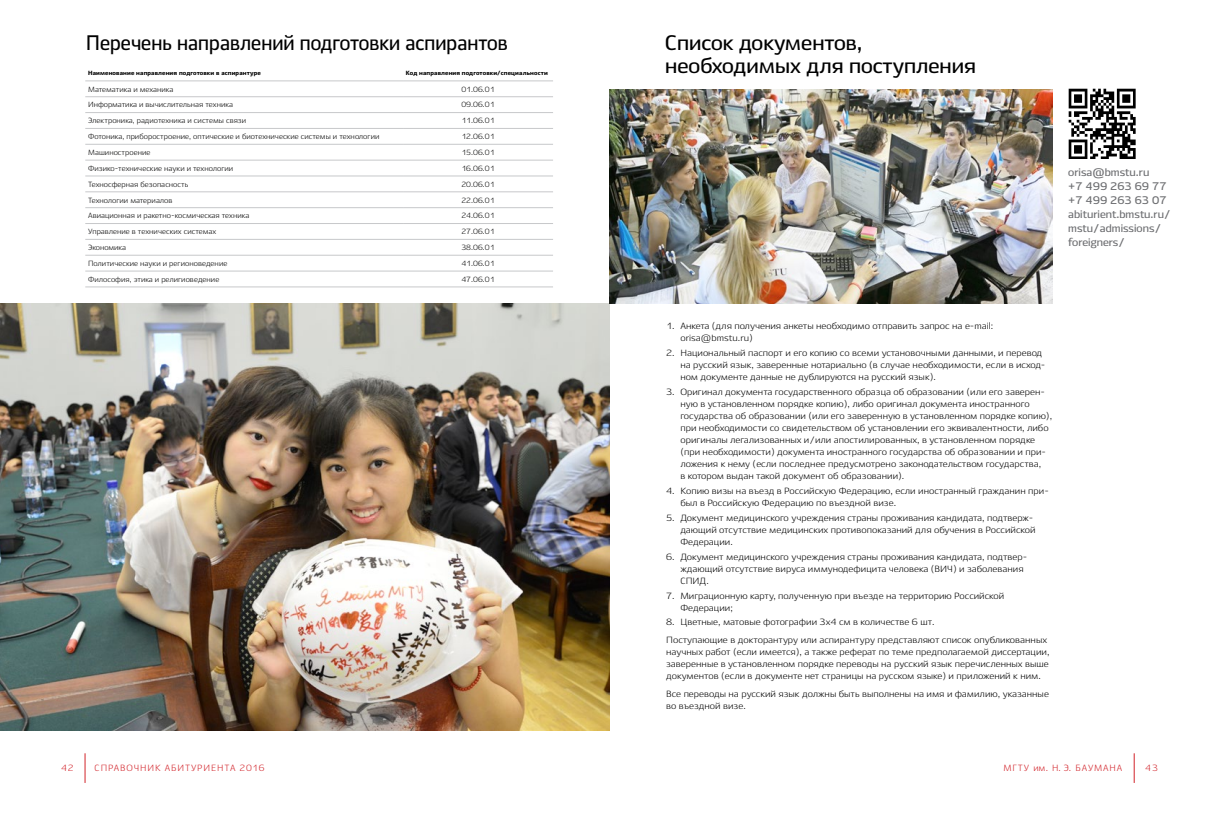
<style>
.page{position:relative;width:1219px;height:814px;background:#fff}
.page>*{position:absolute;margin:0;border:0;box-sizing:border-box;transform-origin:0 0}
.t1{font:700 21px/23px "Ekibastuz";color:#000}
.t2{font:700 21px "Ekibastuz";color:#000;scale:.9 1}
.t3{font:700 11px/14px "Ekibastuz";color:#6d6e71}
.t4{font:9px/12px "Ekibastuz";color:#000;scale:1.04 1}
.t5{font:9px "Ekibastuz";letter-spacing:.1em;color:#d2232a}
.t6{font:7.5px "Ekibastuz";letter-spacing:.005em;color:#000}
.t7{font:900 6px "Ekibastuz";letter-spacing:.025em;color:#000}
</style>
<div class="page">
<hr style="left:85px;top:753px;width:1px;height:30px;background:#d2232a">
<hr style="left:1134px;top:753px;width:1px;height:30px;background:#d2232a">
<img style="left:1068px;top:89px;width:68px;height:70px">
<svg style="left:85px;top:81px;width:468px;height:191px"></svg>
<hr style="left:403px;top:80px;width:150px;height:1px;background:#c7c8ca">
<hr style="left:85px;top:96px;width:318px;height:1px;background:#c7c8ca">
<hr style="left:403px;top:96px;width:150px;height:1px;background:#c7c8ca">
<hr style="left:85px;top:112px;width:318px;height:1px;background:#c7c8ca">
<hr style="left:403px;top:112px;width:150px;height:1px;background:#c7c8ca">
<hr style="left:85px;top:128px;width:318px;height:1px;background:#c7c8ca">
<hr style="left:403px;top:128px;width:150px;height:1px;background:#c7c8ca">
<hr style="left:85px;top:144px;width:318px;height:1px;background:#c7c8ca">
<hr style="left:403px;top:144px;width:150px;height:1px;background:#c7c8ca">
<hr style="left:85px;top:160px;width:318px;height:1px;background:#c7c8ca">
<hr style="left:403px;top:160px;width:150px;height:1px;background:#c7c8ca">
<hr style="left:85px;top:175px;width:318px;height:1px;background:#c7c8ca">
<hr style="left:403px;top:175px;width:150px;height:1px;background:#c7c8ca">
<hr style="left:85px;top:191px;width:318px;height:1px;background:#c7c8ca">
<hr style="left:403px;top:191px;width:150px;height:1px;background:#c7c8ca">
<hr style="left:85px;top:207px;width:318px;height:1px;background:#c7c8ca">
<hr style="left:403px;top:207px;width:150px;height:1px;background:#c7c8ca">
<hr style="left:85px;top:223px;width:318px;height:1px;background:#c7c8ca">
<hr style="left:403px;top:223px;width:150px;height:1px;background:#c7c8ca">
<hr style="left:85px;top:239px;width:318px;height:1px;background:#c7c8ca">
<hr style="left:403px;top:239px;width:150px;height:1px;background:#c7c8ca">
<hr style="left:85px;top:255px;width:318px;height:1px;background:#c7c8ca">
<hr style="left:403px;top:255px;width:150px;height:1px;background:#c7c8ca">
<hr style="left:85px;top:270px;width:318px;height:1px;background:#c7c8ca">
<hr style="left:403px;top:270px;width:150px;height:1px;background:#c7c8ca">
<hr style="left:85px;top:80px;width:318px;height:1px;background:#c7c8ca">
<hr style="left:85px;top:286px;width:318px;height:1px;background:#c7c8ca">
<hr style="left:403px;top:286px;width:150px;height:1px;background:#c7c8ca">
<img style="left:0;top:303px;width:609px;height:427px">
<img style="left:609px;top:89px;width:444px;height:214px">
<p class="t2" style="left:86px;top:30px;width:470px">Перечень направлений подготовки аспирантов</p>
<p class="t1" style="left:665px;top:31px;width:312px">Список документов, необходимых для поступления</p>
<p class="t7" style="left:88px;top:69px;width:174px">Наименование направления подготовки в аспирантуре</p>
<p class="t7" style="left:406px;top:69px;width:143px">Код направления подготовки/специальности</p>
<p class="t6" style="left:88px;top:84px;width:87px">Математика и механика</p>
<p class="t6" style="left:461px;top:84px;width:35px">01.06.01</p>
<p class="t6" style="left:88px;top:100px;width:146px">Информатика и вычислительная техника</p>
<p class="t6" style="left:461px;top:100px;width:35px">09.06.01</p>
<p class="t6" style="left:88px;top:116px;width:160px">Электроника, радиотехника и системы связи</p>
<p class="t6" style="left:461px;top:116px;width:35px">11.06.01</p>
<p class="t6" style="left:88px;top:132px;width:293px">Фотоника, приборостроение, оптические и биотехнические системы и технологии</p>
<p class="t6" style="left:461px;top:132px;width:35px">12.06.01</p>
<p class="t6" style="left:88px;top:148px;width:64px">Машиностроение</p>
<p class="t6" style="left:461px;top:148px;width:35px">15.06.01</p>
<p class="t6" style="left:88px;top:164px;width:147px">Физико-технические науки и технологии</p>
<p class="t6" style="left:461px;top:164px;width:35px">16.06.01</p>
<p class="t6" style="left:88px;top:179px;width:102px">Техносферная безопасность</p>
<p class="t6" style="left:461px;top:179px;width:35px">20.06.01</p>
<p class="t6" style="left:88px;top:195px;width:86px">Технологии материалов</p>
<p class="t6" style="left:461px;top:195px;width:35px">22.06.01</p>
<p class="t6" style="left:88px;top:211px;width:163px">Авиационная и ракетно-космическая техника</p>
<p class="t6" style="left:461px;top:211px;width:35px">24.06.01</p>
<p class="t6" style="left:88px;top:227px;width:130px">Управление в технических системах</p>
<p class="t6" style="left:461px;top:227px;width:35px">27.06.01</p>
<p class="t6" style="left:88px;top:243px;width:40px">Экономика</p>
<p class="t6" style="left:461px;top:243px;width:35px">38.06.01</p>
<p class="t6" style="left:88px;top:259px;width:141px">Политические науки и регионоведение</p>
<p class="t6" style="left:461px;top:259px;width:35px">41.06.01</p>
<p class="t6" style="left:88px;top:275px;width:133px">Философия, этика и религиоведение</p>
<p class="t6" style="left:461px;top:275px;width:35px">47.06.01</p>
<p class="t4" style="left:680px;top:320px;width:302px;text-indent:-14px">1. Анкета (для получения анкеты необходимо отправить запрос на e-mail: orisa@bmstu.ru)</p>
<p class="t4" style="left:680px;top:347px;width:353px;text-indent:-14px">2. Национальный паспорт и его копию со всеми установочными данными, и перевод на русский язык, заверенные нотариально (в случае необходимости, если в исход&shy;ном документе данные не дублируются на русский язык).</p>
<p class="t4" style="left:680px;top:386px;width:359px;text-indent:-14px">3. Оригинал документа государственного образца об образовании (или его заверен&shy;ную в установленном порядке копию), либо оригинал документа иностранного государства об образовании (или его заверенную в установленном порядке копию), при необходимости со свидетельством об установлении его эквивалентности, либо оригиналы легализованных и/или апостилированных, в установленном порядке (при необходимости) документа иностранного государства об образовании и при&shy;ложения к нему (если последнее предусмотрено законодательством государства,<br>в котором выдан такой документ об образовании).</p>
<p class="t4" style="left:680px;top:485px;width:356px;text-indent:-14px">4. Копию визы на въезд в Российскую Федерацию, если иностранный гражданин при&shy;был в Российскую Федерацию по въездной визе.</p>
<p class="t4" style="left:680px;top:511px;width:343px;text-indent:-14px">5. Документ медицинского учреждения страны проживания кандидата, подтверж&shy;дающий отсутствие медицинских противопоказаний для обучения в Российской<br>Федерации.</p>
<p class="t4" style="left:680px;top:550px;width:333px;text-indent:-14px">6. Документ медицинского учреждения страны проживания кандидата, подтвер&shy;ждающий отсутствие вируса иммунодефицита человека (ВИЧ) и заболевания<br>СПИД.</p>
<p class="t4" style="left:680px;top:589px;width:313px;text-indent:-14px">7. Миграционную карту, полученную при въезде на территорию Российской<br>Федерации;</p>
<p class="t4" style="left:666px;top:613px;width:368px;line-height:17.7px">8. Цветные, матовые фотографии 3x4 см в количестве 6 шт.<br>Поступающие в докторантуру или аспирантуру представляют список опубликованных</p>
<p class="t4" style="left:666px;top:646px;width:370px;text-align:justify">научных работ (если имеется), а также реферат по теме предполагаемой диссертации, заверенные в установленном порядке переводы на русский язык перечисленных выше документов (если в документе нет страницы на русском языке) и приложений к ним.</p>
<p class="t4" style="left:666px;top:687px;width:370px">Все переводы на русский язык должны быть выполнены на имя и фамилию, указанные во въездной визе.</p>
<p class="t3" style="left:1068px;top:165px;width:104px">orisa@bmstu.ru<br>+7 499 263 69 77 +7 499 263 63 07 abiturient.bmstu.ru/ mstu/admissions/ foreigners/</p>
<p class="t5" style="left:61px;top:762px;width:14px">42</p>
<p class="t5" style="left:95px;top:762px;width:172px">СПРАВОЧНИК АБИТУРИЕНТА 2016</p>
<p class="t5" style="left:1003px;top:762px;width:120px">МГТУ им. Н. Э. БАУМАНА</p>
<p class="t5" style="left:1145px;top:762px;width:14px">43</p>
</div>
